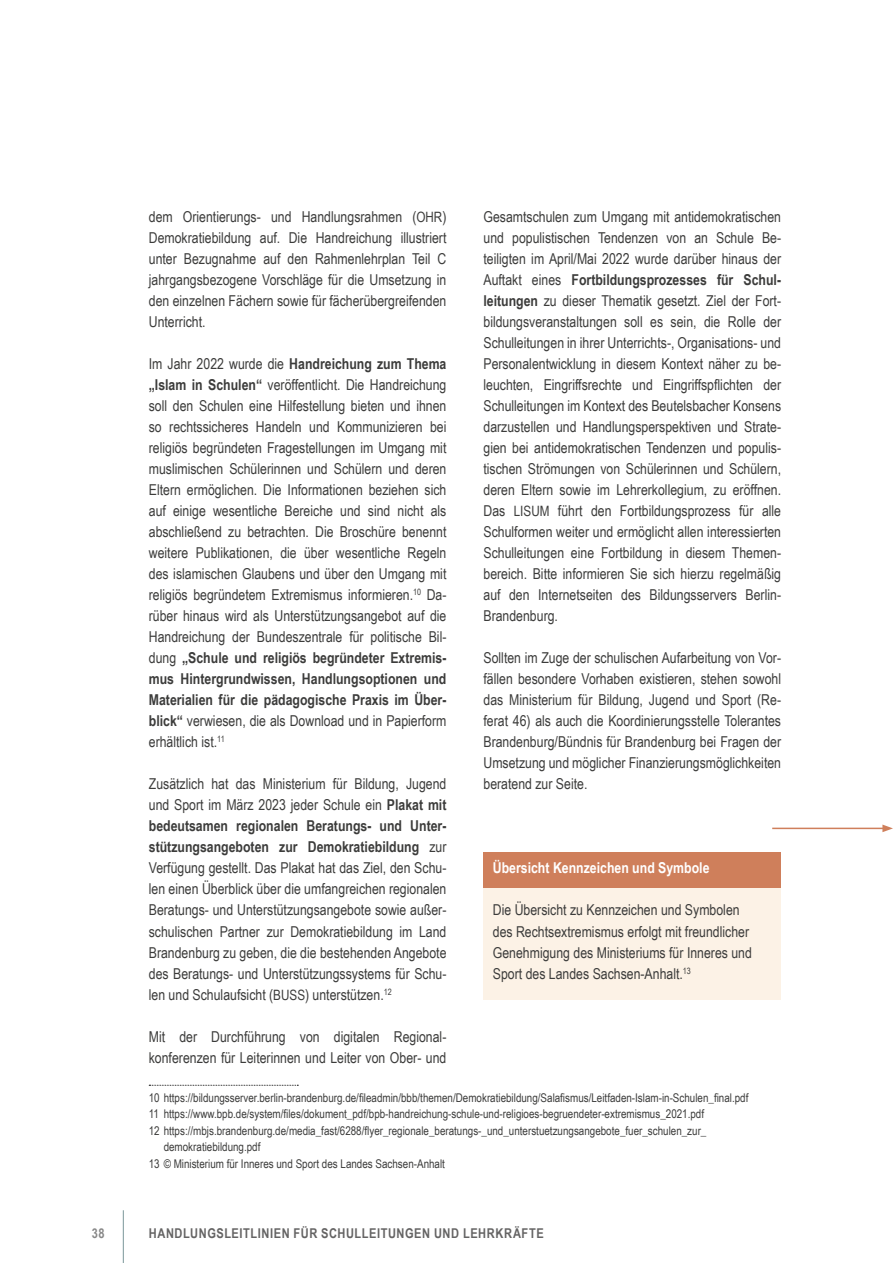
<style>
.page{position:relative;width:893px;height:1263px;background:#fff}
.page>*{position:absolute;margin:0;border:0;box-sizing:border-box;transform-origin:0 0}
.Infobox_orange{font:15px/21px "Arial Narrow";color:#3c3c3b;text-align:justify}
.Infobox_H_orange{font:700 15px "Arial Narrow";color:#fff}
.t1{font:700 13.5px "Arial Narrow";letter-spacing:.04em;color:#646363}
.t2{font:700 13.5px "Arial Narrow";color:#878787}
.Footnote{font:12px/16.5px "Arial Narrow";color:#3c3c3b}
.s1{font-size:14.25px}
.s2{font-weight:700}
</style>
<div class="page">
<hr style="left:123px;top:1210px;width:1px;height:53px;background:#7b9799">
<svg style="left:149px;top:1085px;width:149px;height:1px"></svg>
<div style="left:483px;top:852px;width:298px;height:37px;background:#cf7f5b"></div>
<div style="left:483px;top:888px;width:298px;height:111px;background:#fcf2e6"></div>
<hr style="left:772px;top:828px;width:113px;height:1px;background:#cf7f5b">
<svg style="left:882px;top:824px;width:11px;height:8px"></svg>
<p class="Infobox_orange" style="left:149px;top:206px;width:299px">dem Orientierungs- und Handlungsrahmen (<span class="s1">OHR</span>)<br>Demokratiebildung auf. Die Handreichung illustriert unter Bezugnahme auf den Rahmenlehrplan Teil C jahrgangsbezogene Vorschläge für die Umsetzung in den einzelnen Fächern sowie für fächerübergreifenden Unterricht.</p>
<p class="Infobox_orange" style="left:149px;top:353px;width:299px">Im Jahr 2022 wurde die <span class="s2">Handreichung zum Thema „Islam in Schulen“</span> veröffentlicht. Die Handreichung soll den Schulen eine Hilfestellung bieten und ihnen so rechtssicheres Handeln und Kommunizieren bei religiös begründeten Fragestellungen im Umgang mit muslimischen Schülerinnen und Schülern und deren Eltern ermöglichen. Die Informationen beziehen sich auf einige wesentliche Bereiche und sind nicht als abschließend zu betrachten. Die Broschüre benennt weitere Publikationen, die über wesentliche Regeln des islamischen Glaubens und über den Umgang mit religiös begründetem Extremismus informieren.<sup>10</sup> Da&shy;rüber hinaus wird als Unterstützungsangebot auf die Handreichung der Bundeszentrale für politische Bil&shy;dung <span class="s2">„Schule und religiös begründeter Extremis&shy;mus Hintergrundwissen, Handlungsoptionen und Materialien für die pädagogische Praxis im Über&shy;blick“</span> verwiesen, die als Download und in Papierform erhältlich ist.<sup>11</sup></p>
<p class="Infobox_orange" style="left:149px;top:773px;width:299px">Zusätzlich hat das Ministerium für Bildung, Jugend und Sport im März 2023 jeder Schule ein <span class="s2">Plakat mit bedeutsamen regionalen Beratungs- und Unter&shy;stützungsangeboten zur Demokratiebildung</span> zur Verfügung gestellt. Das Plakat hat das Ziel, den Schu&shy;len einen Überblick über die umfangreichen regionalen Beratungs- und Unterstützungsangebote sowie außer&shy;schulischen Partner zur Demokratiebildung im Land Brandenburg zu geben, die die bestehenden Angebote des Beratungs- und Unterstützungssystems für Schu&shy;len und Schulaufsicht (<span class="s1">BUSS</span>) unterstützen.<sup>12</sup></p>
<p class="Infobox_orange" style="left:149px;top:1025px;width:299px">Mit der Durchführung von digitalen Regional&shy;konferenzen für Leiterinnen und Leiter von Ober- und</p>
<p class="Footnote" style="left:149px;top:1089px;width:601px">10 https://bildungsserver.berlin-brandenburg.de/fileadmin/bbb/themen/Demokratiebildung/Salafismus/Leitfaden-Islam-in-Schulen_final.pdf</p>
<p class="Footnote" style="left:149px;top:1105px;width:557px">11 https://www.bpb.de/system/files/dokument_pdf/bpb-handreichung-schule-und-religioes-begruendeter-extremismus_2021.pdf</p>
<p class="Footnote" style="left:164px;top:1122px;width:544px;text-indent:-15px">12 https://mbjs.brandenburg.de/media_fast/6288/flyer_regionale_beratungs-_und_unterstuetzungsangebote_fuer_schulen_zur_ demokratiebildung.pdf</p>
<p class="Footnote" style="left:149px;top:1155px;width:298px">13 © Ministerium für Inneres und Sport des Landes Sachsen-Anhalt</p>
<p class="Infobox_orange" style="left:483px;top:206px;width:299px">Gesamtschulen zum Umgang mit antidemokratischen und populistischen Tendenzen von an Schule Be&shy;teiligten im April/Mai 2022 wurde darüber hinaus der Auftakt eines <span class="s2">Fortbildungsprozesses für Schul&shy;leitungen</span> zu dieser Thematik gesetzt. Ziel der Fort&shy;bildungsveranstaltungen soll es sein, die Rolle der Schulleitungen in ihrer Unterrichts-, Organisations- und Personalentwicklung in diesem Kontext näher zu be&shy;leuchten, Eingriffsrechte und Eingriffspflichten der Schulleitungen im Kontext des Beutelsbacher Konsens darzustellen und Handlungsperspektiven und Strate&shy;gien bei antidemokratischen Tendenzen und populis&shy;tischen Strömungen von Schülerinnen und Schülern, deren Eltern sowie im Lehrerkollegium, zu eröffnen.<br>Das <span class="s1">LISUM</span> führt den Fortbildungsprozess für alle Schulformen weiter und ermöglicht allen interessierten Schulleitungen eine Fortbildung in diesem Themen&shy;bereich. Bitte informieren Sie sich hierzu regelmäßig auf den Internetseiten des Bildungsservers Berlin-Brandenburg.</p>
<p class="Infobox_orange" style="left:483px;top:647px;width:299px">Sollten im Zuge der schulischen Aufarbeitung von Vor&shy;fällen besondere Vorhaben existieren, stehen sowohl das Ministerium für Bildung, Jugend und Sport (Re&shy;ferat 46) als auch die Koordinierungsstelle Tolerantes Brandenburg/Bündnis für Brandenburg bei Fragen der Umsetzung und möglicher Finanzierungsmöglichkeiten beratend zur Seite.</p>
<p class="Infobox_H_orange" style="left:493px;top:857px;width:218px">Übersicht Kennzeichen und Symbole</p>
<p class="Infobox_orange" style="left:493px;top:899px;width:261px;text-align:left">Die Übersicht zu Kennzeichen und Symbolen des Rechtsextremismus erfolgt mit freundlicher Genehmigung des Ministeriums für Inneres und Sport des Landes Sachsen-Anhalt.<sup>13</sup></p>
<p class="t2" style="left:92px;top:1223px;width:14px">38</p>
<p class="t1" style="left:149px;top:1223px;width:396px">HANDLUNGSLEITLINIEN FÜR SCHULLEITUNGEN UND LEHRKRÄFTE</p>
</div>
